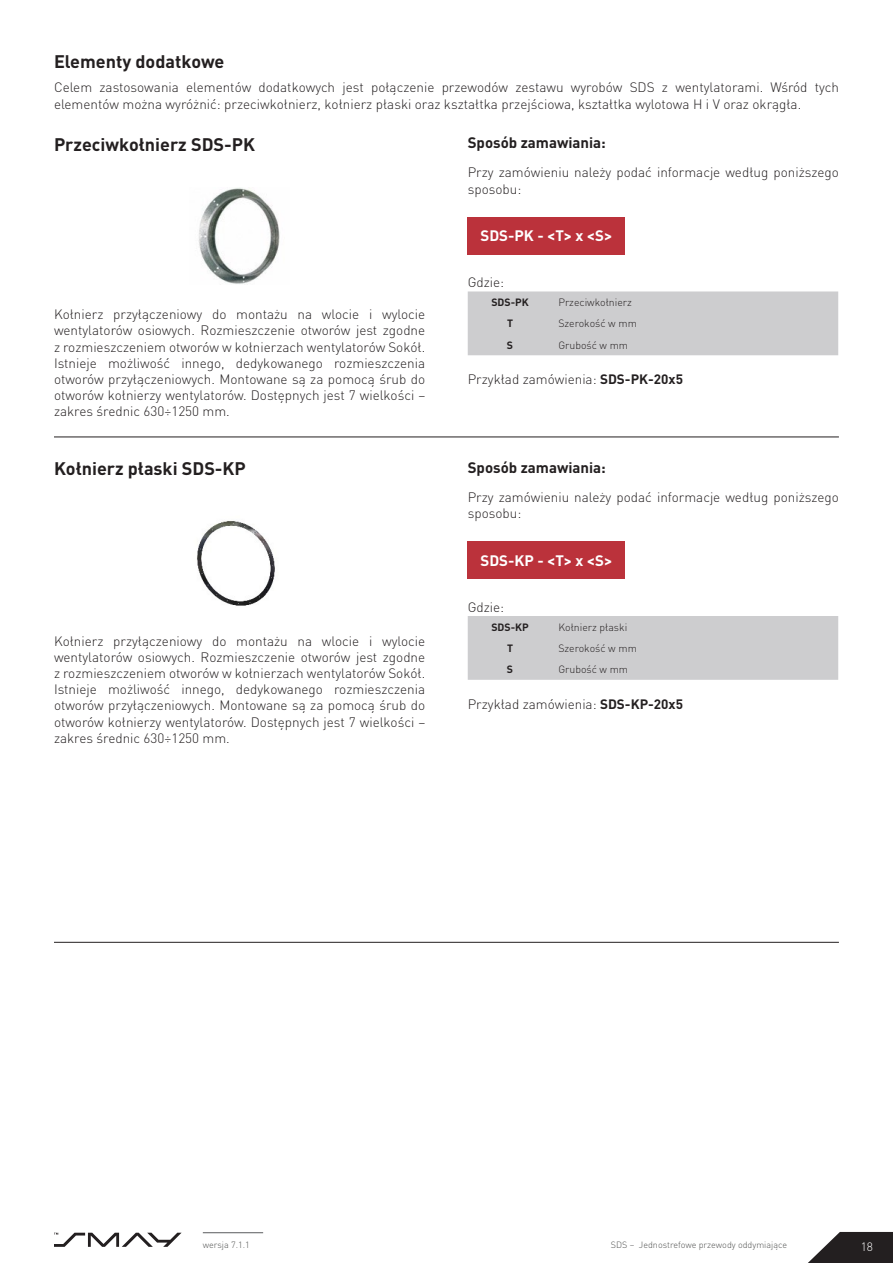
<style>
.page{position:relative;width:893px;height:1263px;background:#fff}
.page>*{position:absolute;margin:0;border:0;box-sizing:border-box;transform-origin:0 0}
.t1{font:700 18px "DIN Pro";color:#231f20}
.t2{font:700 15px "DIN Pro";color:#231f20}
.t3{font:700 15px "DIN Pro";color:#fff}
.t4{font:300 13.5px/16.2px "DIN Pro";color:#231f20}
.t5{font:300 12px "DIN Pro";color:#fff}
.t6{font:300 10.5px "DIN Pro";color:#231f20}
.t7{font:700 10.5px "DIN Pro";color:#231f20}
.t8{font:300 9px "DIN Pro";color:#515251}
.s1{font-weight:700}
</style>
<div class="page">
<svg style="left:808px;top:1232px;width:85px;height:31px"></svg>
<hr style="left:203px;top:1232px;width:60px;height:1px;background:#6c6d70">
<svg style="left:54px;top:1233px;width:127px;height:14px"></svg>
<img style="left:198px;top:187px;width:82px;height:97px">
<div style="left:468px;top:217px;width:157px;height:37px;background:#bb323b"></div>
<div style="left:468px;top:291px;width:370px;height:64px;background:#cdcdcf"></div>
<hr style="left:54px;top:437px;width:785px;height:1px;background:#231f20">
<hr style="left:54px;top:942px;width:785px;height:1px;background:#231f20">
<img style="left:197px;top:521px;width:78px;height:85px">
<div style="left:468px;top:542px;width:157px;height:37px;background:#bb323b"></div>
<div style="left:468px;top:616px;width:370px;height:64px;background:#cdcdcf"></div>
<h1 class="t1" style="left:54px;top:49px;width:172px">Elementy dodatkowe</h1>
<p class="t4" style="left:54px;top:79px;width:786px">Celem zastosowania elementów dodatkowych jest połączenie przewodów zestawu wyrobów SDS z wentylatorami. Wśród tych elementów można wyróżnić: przeciwkołnierz, kołnierz płaski oraz kształtka przejściowa, kształtka wylotowa H i V oraz okrągła.</p>
<h1 class="t1" style="left:54px;top:132px;width:203px">Przeciwkołnierz SDS-PK</h1>
<p class="t2" style="left:468px;top:133px;width:140px">Sposób zamawiania:</p>
<p class="t4" style="left:468px;top:164px;width:373px">Przy zamówieniu należy podać informacje według poniższego sposobu:</p>
<p class="t3" style="left:480px;top:226px;width:133px">SDS-PK - &lt;T&gt; x &lt;S&gt;</p>
<p class="t4" style="left:468px;top:274px;width:38px">Gdzie:</p>
<p class="t7" style="left:491px;top:295px;width:39px">SDS-PK</p>
<p class="t6" style="left:558px;top:295px;width:75px">Przeciwkołnierz</p>
<p class="t7" style="left:507px;top:316px;width:7px">T</p>
<p class="t6" style="left:558px;top:316px;width:80px">Szerokość w mm</p>
<p class="t7" style="left:507px;top:338px;width:8px">S</p>
<p class="t6" style="left:558px;top:338px;width:71px">Grubość w mm</p>
<p class="t4" style="left:468px;top:371px;width:217px">Przykład zamówienia: <span class="s1">SDS-PK-20x5</span></p>
<p class="t4" style="left:54px;top:306px;width:373px;text-align:justify">Kołnierz przyłączeniowy do montażu na wlocie i wylocie wentylatorów osiowych. Rozmieszczenie otworów jest zgodne z rozmieszczeniem otworów w kołnierzach wentylatorów Sokół.<br>Istnieje możliwość innego, dedykowanego rozmieszczenia otworów przyłączeniowych. Montowane są za pomocą śrub do otworów kołnierzy wentylatorów. Dostępnych jest 7 wielkości – zakres średnic 630÷1250 mm.</p>
<h1 class="t1" style="left:54px;top:456px;width:193px">Kołnierz płaski SDS-KP</h1>
<p class="t4" style="left:54px;top:632px;width:373px;text-align:justify">Kołnierz przyłączeniowy do montażu na wlocie i wylocie wentylatorów osiowych. Rozmieszczenie otworów jest zgodne z rozmieszczeniem otworów w kołnierzach wentylatorów Sokół.<br>Istnieje możliwość innego, dedykowanego rozmieszczenia otworów przyłączeniowych. Montowane są za pomocą śrub do otworów kołnierzy wentylatorów. Dostępnych jest 7 wielkości – zakres średnic 630÷1250 mm.</p>
<p class="t2" style="left:468px;top:457px;width:140px">Sposób zamawiania:</p>
<p class="t4" style="left:468px;top:488px;width:373px">Przy zamówieniu należy podać informacje według poniższego sposobu:</p>
<p class="t3" style="left:480px;top:550px;width:133px">SDS-KP - &lt;T&gt; x &lt;S&gt;</p>
<p class="t4" style="left:468px;top:598px;width:38px">Gdzie:</p>
<p class="t7" style="left:491px;top:620px;width:39px">SDS-KP</p>
<p class="t6" style="left:558px;top:620px;width:70px">Kołnierz płaski</p>
<p class="t7" style="left:507px;top:641px;width:7px">T</p>
<p class="t6" style="left:558px;top:641px;width:80px">Szerokość w mm</p>
<p class="t7" style="left:507px;top:662px;width:8px">S</p>
<p class="t6" style="left:558px;top:662px;width:71px">Grubość w mm</p>
<p class="t4" style="left:468px;top:695px;width:217px">Przykład zamówienia: <span class="s1">SDS-KP-20x5</span></p>
<p class="t8" style="left:203px;top:1239px;width:48px">wersja 7.1.1</p>
<p class="t8" style="left:611px;top:1239px;width:178px">SDS – Jednostrefowe przewody oddymiające</p>
<p class="t5" style="left:861px;top:1238px;width:14px">18</p>
</div>
